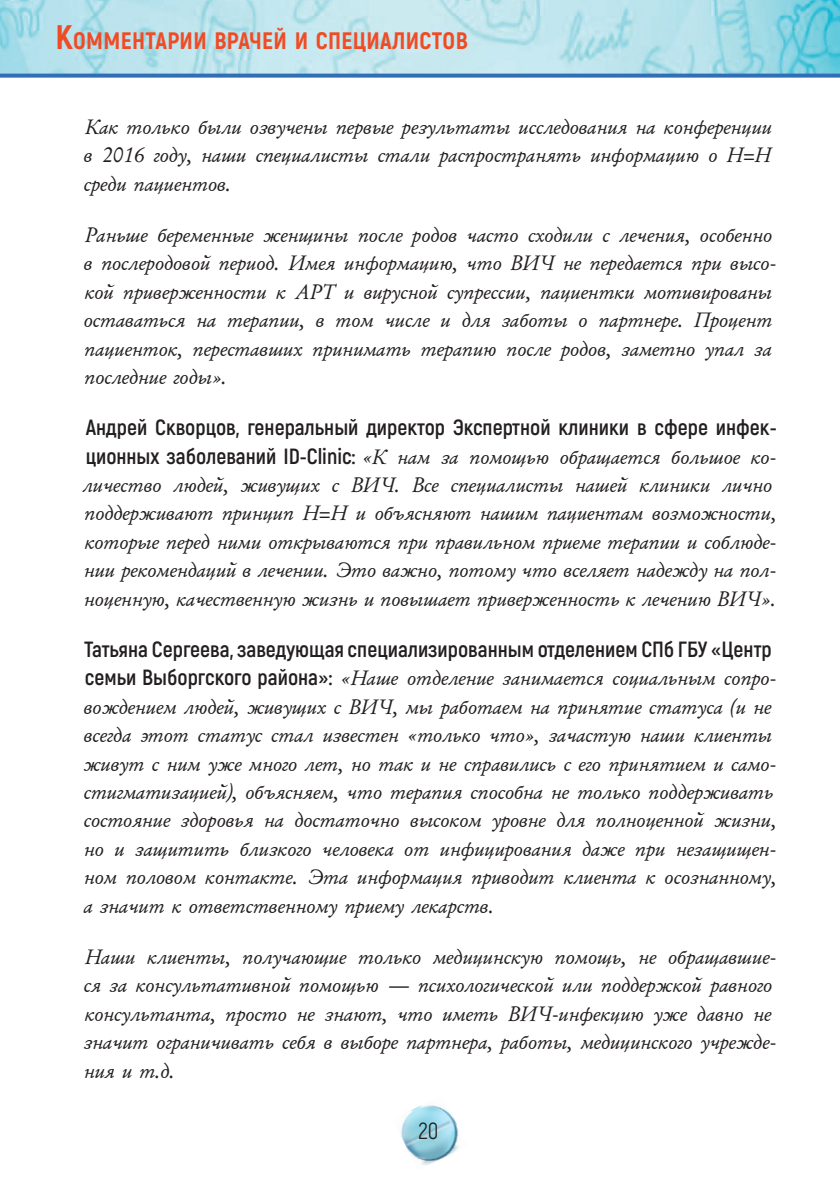
<style>
.page{position:relative;width:840px;height:1191px;background:#fff}
.page>*{position:absolute;margin:0;border:0;box-sizing:border-box;transform-origin:0 0}
.t1{font:800 23.8px "Akrobat";letter-spacing:.015em;color:#f04b24}
.t2{font:23.4px "Akrobat";color:#231f20}
.курсив{font:22px/28.4px "Alexander";color:#231f20}
.s1{font-size:34px}
.s2{font-family:"Akrobat";font-weight:700}
</style>
<div class="page">
<img style="left:0;top:0;width:839px;height:74px">
<svg style="left:0;top:74px;width:839px;height:4px;background:#437bbe"></svg>
<img style="left:401px;top:1105px;width:58px;height:60px">
<p class="t1" style="left:55px;top:26px;width:414px"><span class="s1">К</span>омментарии врачей и специалистов</p>
<p class="курсив" style="left:84px;top:113px;width:689px;text-align:justify">Как только были озвучены первые результаты исследования на конференции в 2016 году, наши специалисты стали распространять информацию о Н=Н среди пациентов.</p>
<p class="курсив" style="left:84px;top:221px;width:693px">Раньше беременные женщины после родов часто сходили с лечения, особенно в послеродовой период. Имея информацию, что ВИЧ не передается при высо&shy;кой приверженности к АРТ и вирусной супрессии, пациентки мотивированы оставаться на терапии, в том числе и для заботы о партнере. Процент пациенток, переставших принимать терапию после родов, заметно упал за последние годы».</p>
<p class="курсив" style="left:83px;top:414px;width:695px"><span class="s2">Андрей Скворцов, генеральный директор Экспертной клиники в сфере инфек&shy;ционных заболеваний ID-Clinic:</span> «К нам за помощью обращается большое ко&shy;личество людей, живущих с ВИЧ. Все специалисты нашей клиники лично поддерживают принцип Н=Н и объясняют нашим пациентам возможности, которые перед ними открываются при правильном приеме терапии и соблюде&shy;нии рекомендаций в лечении. Это важно, потому что вселяет надежду на пол&shy;ноценную, качественную жизнь и повышает приверженность к лечению ВИЧ».</p>
<p class="курсив" style="left:83px;top:636px;width:694px"><span class="s2">Татьяна Сергеева, заведующая специализированным отделением СПб ГБУ «Центр семьи Выборгского района»:</span> «Наше отделение занимается социальным сопро&shy;вождением людей, живущих с ВИЧ, мы работаем на принятие статуса (и не всегда этот статус стал известен «только что», зачастую наши клиенты живут с ним уже много лет, но так и не справились с его принятием и само&shy;стигматизацией), объясняем, что терапия способна не только поддерживать состояние здоровья на достаточно высоком уровне для полноценной жизни, но и защитить близкого человека от инфицирования даже при незащищен&shy;ном половом контакте. Эта информация приводит клиента к осознанному, а значит к ответственному приему лекарств.</p>
<p class="курсив" style="left:84px;top:943px;width:693px">Наши клиенты, получающие только медицинскую помощь, не обращавшие&shy;ся за консультативной помощью — психологической или поддержкой равного консультанта, просто не знают, что иметь ВИЧ-инфекцию уже давно не значит ограничивать себя в выборе партнера, работы, медицинского учрежде&shy;ния и т.д.</p>
<p class="t2" style="left:418px;top:1116px;width:22px">20</p>
</div>
